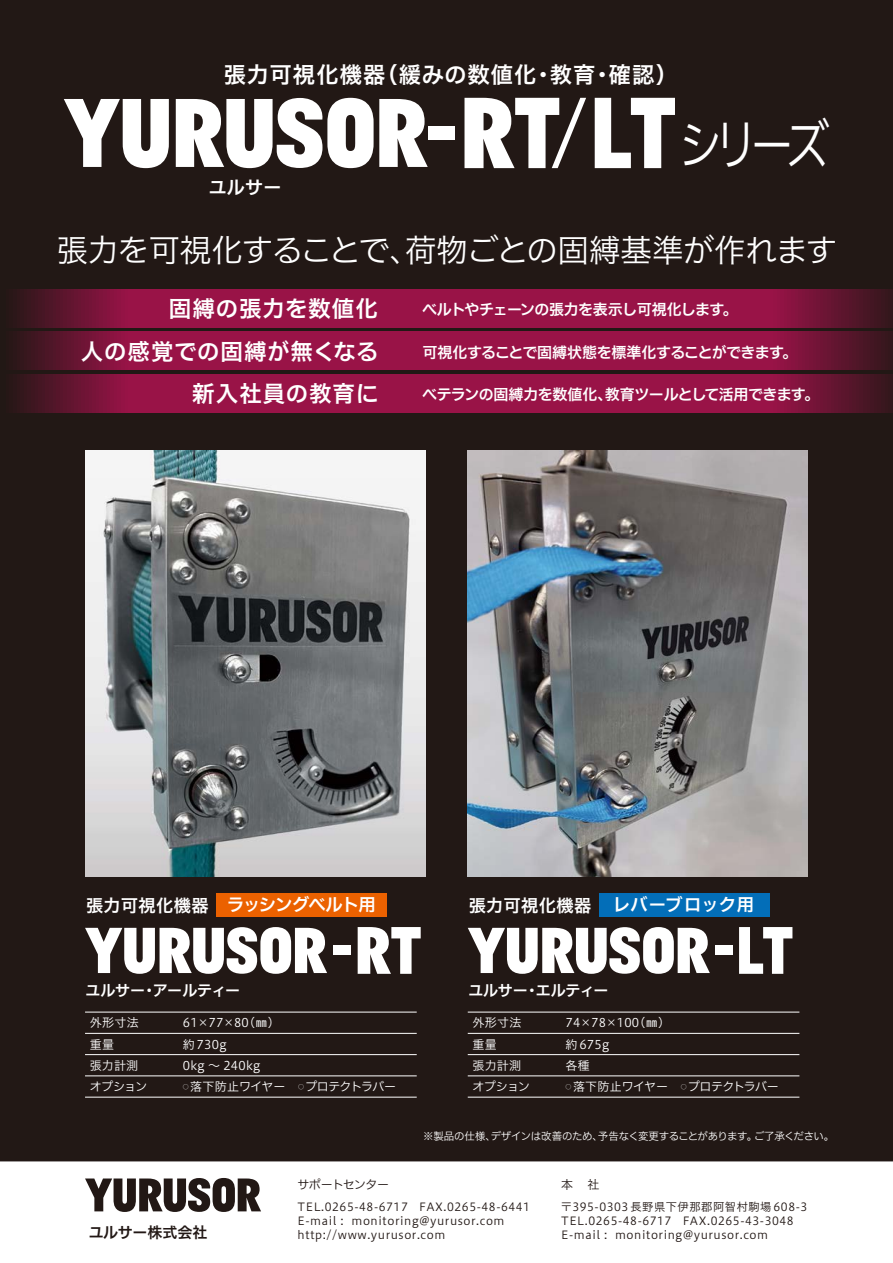
<style>
.page{position:relative;width:893px;height:1263px;background:#fff}
.page>*{position:absolute;margin:0;border:0;box-sizing:border-box;transform-origin:0 0}
.t1{font:53.85px "Hiragino UD Sans F Std N W3";color:#fff;scale:.8 1}
.t2{font:31.5px "Hiragino UD Sans F Std N W3";letter-spacing:-.02em;color:#fff}
.t3{font:22.5px "Hiragino UD Sans F Std N W6";letter-spacing:.03em;color:#fff}
.t4{font:22.2px "Hiragino UD Sans F Std N W6";letter-spacing:.05em;color:#fff}
.t5{font:18px "Hiragino UD Sans F Std N W6";color:#fff}
.t6{font:17.25px "Hiragino UD Sans F Std N W6";letter-spacing:.005em;color:#fff}
.t7{font:17.25px "Hiragino UD Sans F Std N W6";letter-spacing:.025em;color:#fff}
.t8{font:15px "Hiragino UD Sans F Std N W6";letter-spacing:-.03em;color:#fff}
.t9{font:15px "Hiragino UD Sans F Std N W6";letter-spacing:-.01em;color:#fff}
.t10{font:15px "Hiragino UD Sans F Std N W6";color:#221815}
.t11{font:12px/21.3px "Hiragino UD Sans F Std N W3";letter-spacing:.015em;color:#fff}
.t12{font:12px "Hiragino UD Sans F Std N W3";letter-spacing:-.04em;color:#fff}
.t13{font:12px "Hiragino UD Sans F Std N W3";letter-spacing:-.055em;color:#221815}
.t14{font:11.25px/14.1px "Hiragino UD Sans F Std N W3";letter-spacing:.05em;color:#221815}
.t15{font:10.5px "Hiragino UD Sans F Std N W3";letter-spacing:-.035em;color:#fff}
</style>
<div class="page">
<div style="left:0;top:0;width:893px;height:1161px;background:#221815"></div>
<img style="left:85px;top:451px;width:340px;height:425px">
<img style="left:468px;top:451px;width:340px;height:425px">
<svg style="left:85px;top:1178px;width:176px;height:34px"></svg>
<hr style="left:0;top:1161px;width:893px;height:1px;background:#221815">
<div style="left:217px;top:893px;width:170px;height:23px;background:#eb6100"></div>
<div style="left:600px;top:893px;width:170px;height:23px;background:#036eb8"></div>
<svg style="left:17px;top:289px;width:876px;height:38px;background:#8b1341"></svg>
<svg style="left:17px;top:332px;width:876px;height:38px;background:#8b1341"></svg>
<svg style="left:17px;top:374px;width:876px;height:38px;background:#8b1341"></svg>
<hr style="left:85px;top:1012px;width:332px;height:1px;background:#fff">
<hr style="left:85px;top:1033px;width:332px;height:1px;background:#fff">
<hr style="left:85px;top:1054px;width:332px;height:1px;background:#fff">
<hr style="left:85px;top:1075px;width:332px;height:1px;background:#fff">
<hr style="left:85px;top:1097px;width:332px;height:1px;background:#fff">
<hr style="left:468px;top:1012px;width:331px;height:1px;background:#fff">
<hr style="left:468px;top:1033px;width:331px;height:1px;background:#fff">
<hr style="left:468px;top:1054px;width:331px;height:1px;background:#fff">
<hr style="left:468px;top:1075px;width:331px;height:1px;background:#fff">
<hr style="left:468px;top:1097px;width:331px;height:1px;background:#fff">
<svg style="left:64px;top:99px;width:105px;height:69px"></svg>
<svg style="left:176px;top:98px;width:252px;height:70px"></svg>
<div style="left:428px;top:126px;width:26px;height:14px;background:#fff"></div>
<svg style="left:464px;top:98px;width:122px;height:70px"></svg>
<svg style="left:595px;top:98px;width:80px;height:70px"></svg>
<svg style="left:85px;top:927px;width:242px;height:47px"></svg>
<div style="left:334px;top:946px;width:17px;height:9px;background:#fff"></div>
<svg style="left:358px;top:927px;width:63px;height:47px"></svg>
<svg style="left:468px;top:927px;width:242px;height:47px"></svg>
<div style="left:715px;top:946px;width:17px;height:9px;background:#fff"></div>
<svg style="left:739px;top:927px;width:53px;height:47px"></svg>
<h3 class="t4" style="left:224px;top:58px;width:456px">張力可視化機器（緩みの数値化・教育・確認）</h3>
<h3 class="t5" style="left:209px;top:173px;width:74px">ユルサー</h3>
<h1 class="t1" style="left:679px;top:104px;width:190px">シリーズ</h1>
<h2 class="t2" style="left:56px;top:226px;width:782px">張力を可視化することで、荷物ごとの固縛基準が作れます</h2>
<h3 class="t3" style="left:169px;top:291px;width:210px">固縛の張力を数値化</h3>
<h3 class="t8" style="left:422px;top:298px;width:317px">ベルトやチェーンの張力を表示し可視化します。</h3>
<h3 class="t3" style="left:81px;top:334px;width:299px">人の感覚での固縛が無くなる</h3>
<h3 class="t8" style="left:422px;top:340px;width:377px">可視化することで固縛状態を標準化することができます。</h3>
<h3 class="t3" style="left:192px;top:376px;width:188px">新入社員の教育に</h3>
<h3 class="t8" style="left:422px;top:383px;width:399px">ベテランの固縛力を数値化、教育ツールとして活用できます。</h3>
<h3 class="t6" style="left:86px;top:891px;width:291px">張力可視化機器 ラッシングベルト用</h3>
<h3 class="t7" style="left:469px;top:891px;width:287px">張力可視化機器 レバーブロック用</h3>
<h3 class="t8" style="left:86px;top:978px;width:156px">ユルサー・アールティー</h3>
<h3 class="t9" style="left:468px;top:978px;width:142px">ユルサー・エルティー</h3>
<p class="t11" style="left:90px;top:1011px;width:59px">外形寸法重量<br>張力計測オプション</p>
<p class="t11" style="left:183px;top:1012px;width:98px">61×77×80（㎜）約730g<br>0kg ～ 240kg</p>
<p class="t12" style="left:183px;top:1078px;width:215px"><sup>○</sup> 落下防止ワイヤー　<sup>○</sup> プロテクトラバー</p>
<p class="t11" style="left:472px;top:1011px;width:59px">外形寸法重量<br>張力計測オプション</p>
<p class="t11" style="left:566px;top:1012px;width:106px">74×78×100（㎜）約675g<br>各種</p>
<p class="t12" style="left:565px;top:1078px;width:215px"><sup>○</sup> 落下防止ワイヤー　<sup>○</sup> プロテクトラバー</p>
<p class="t15" style="left:423px;top:1128px;width:413px">※製品の仕様、デザインは改善のため、予告なく変更することがあります。ご了承ください。</p>
<p class="t13" style="left:297px;top:1175px;width:93px">サポートセンター</p>
<p class="t14" style="left:298px;top:1199px;width:234px">TEL.0265-48-6717 FAX.0265-48-6441<br>E-mail : monitoring@yurusor.com</p>
<h3 class="t10" style="left:89px;top:1220px;width:120px">ユルサー株式会社</h3>
<p class="t14" style="left:298px;top:1227px;width:149px">http://www.yurusor.com</p>
<p class="t13" style="left:561px;top:1175px;width:40px">本　社</p>
<p class="t14" style="left:561px;top:1199px;width:248px">〒395-0303 長野県下伊那郡阿智村駒場 608-3<br>TEL.0265-48-6717 FAX.0265-43-3048<br>E-mail : monitoring@yurusor.com</p>
</div>
